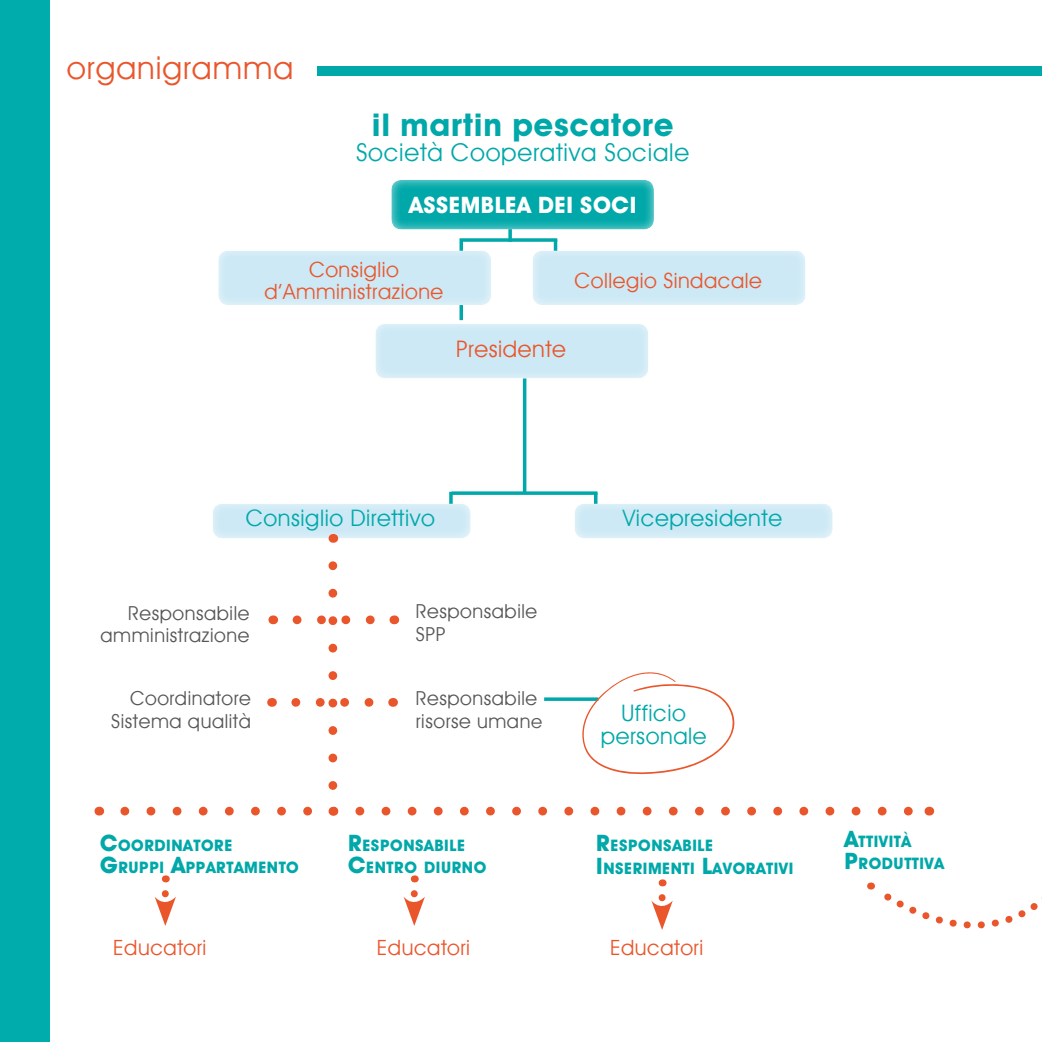
<style>
.page{position:relative;width:1042px;height:1042px;background:#fff}
.page>*{position:absolute;margin:0;border:0;box-sizing:border-box;transform-origin:0 0}
.t1{font:31.5px "Avant Guard Bold SWFTE";letter-spacing:.03em;color:#00a8a9}
.t2{font:31.5px "Avant Guard Regular SWFTE";letter-spacing:.03em;color:#ea562c}
.t3{font:24.5px "Avant Guard Regular SWFTE";letter-spacing:.03em;color:#00a8a9}
.t4{font:22.75px/22.8px "Avant Guard Regular SWFTE";letter-spacing:.025em;color:#00a8a9;text-align:center}
.t5{font:22.75px "Avant Guard Bold SWFTE";letter-spacing:.025em;color:#fff}
.t6{font:22.75px "Avant Guard Regular SWFTE";letter-spacing:.025em;color:#ea562c}
.t7{font:21px/22.8px "Avant Guard Regular SWFTE";letter-spacing:.025em;color:#ea562c;text-align:center}
.t8{font:19.25px/22.8px "Avant Guard Regular SWFTE";letter-spacing:.03em;color:#575756;text-align:right}
.t9{font:15.92px/22.8px "Avant Guard Bold SWFTE";letter-spacing:.035em;color:#00a8a9}
.s1{font-size:18.38px}
.s2{font-size:22.75px}
</style>
<div class="page">
<div style="left:0;top:0;width:50px;height:1042px;background:#00adac"></div>
<div style="left:317px;top:66px;width:725px;height:10px;background:#00a8a9"></div>
<svg style="left:544px;top:697px;width:37px;height:4px"></svg>
<svg style="left:449px;top:492px;width:4px;height:10px"></svg>
<hr style="left:594px;top:493px;width:3px;height:19px;background:#00a8a9">
<hr style="left:523px;top:378px;width:3px;height:115px;background:#00a8a9">
<svg style="left:452px;top:491px;width:145px;height:4px"></svg>
<svg style="left:459px;top:238px;width:4px;height:12px"></svg>
<svg style="left:459px;top:308px;width:4px;height:12px"></svg>
<hr style="left:554px;top:239px;width:3px;height:55px;background:#00a8a9">
<svg style="left:508px;top:232px;width:4px;height:6px"></svg>
<svg style="left:463px;top:238px;width:94px;height:4px"></svg>
<div style="left:375px;top:321px;width:276px;height:58px;background:#fff;opacity:.75"></div>
<div style="left:217px;top:250px;width:590px;height:58px;background:#fff;opacity:.75"></div>
<div style="left:390px;top:178px;width:284px;height:54px;background:#fff;opacity:.75"></div>
<div style="left:573px;top:502px;width:261px;height:38px;background:#fff;opacity:.75"></div>
<div style="left:211px;top:502px;width:261px;height:38px;background:#fff;opacity:.75"></div>
<svg style="left:125px;top:807px;width:736px;height:8px"></svg>
<svg style="left:296px;top:566px;width:79px;height:224px"></svg>
<svg style="left:155px;top:875px;width:21px;height:51px"></svg>
<svg style="left:403px;top:875px;width:22px;height:51px"></svg>
<svg style="left:651px;top:879px;width:22px;height:51px"></svg>
<svg style="left:581px;top:672px;width:154px;height:102px"></svg>
<svg style="left:867px;top:806px;width:175px;height:123px"></svg>
<h1 class="t2" style="left:67px;top:49px;width:228px">organigramma</h1>
<h1 class="t1" style="left:372px;top:106px;width:303px">il martin pescatore</h1>
<h2 class="t3" style="left:356px;top:137px;width:335px">Società Cooperativa Sociale</h2>
<h3 class="t5" style="left:409px;top:191px;width:229px">Assemblea dei soci</h3>
<h3 class="t7" style="left:265px;top:258px;width:180px">Consiglio d’Amministrazione</h3>
<h3 class="t7" style="left:574px;top:269px;width:189px">Collegio Sindacale</h3>
<h3 class="t6" style="left:456px;top:335px;width:111px">Presidente</h3>
<h3 class="t4" style="left:246px;top:506px;width:191px">Consiglio Direttivo</h3>
<h3 class="t4" style="left:623px;top:506px;width:161px">Vicepresidente</h3>
<p class="t8" style="left:101px;top:601px;width:150px">Responsabile amministrazione</p>
<p class="t8" style="left:416px;top:600px;width:123px;text-align:left">Responsabile<br>SPP</p>
<p class="t8" style="left:111px;top:686px;width:141px">Coordinatore<br>Sistema qualità</p>
<p class="t8" style="left:416px;top:686px;width:128px;text-align:left">Responsabile risorse uman<span class="s1">e</span></p>
<p class="t9" style="left:100px;top:833px;width:200px"><span class="s2">C</span>OORDINATORE<br><span class="s2">G</span>RUPPI <span class="s2">A</span>PPARTAMENTO</p>
<p class="t9" style="left:348px;top:833px;width:140px"><span class="s2">R</span>ESPONSABILE<br><span class="s2">C</span>ENTRO DIURNO</p>
<h3 class="t4" style="left:601px;top:701px;width:107px">Ufficio personale</h3>
<p class="t9" style="left:596px;top:834px;width:199px"><span class="s2">R</span>ESPONSABILE<br><span class="s2">I</span> NSERIMENTI <span class="s2">L</span>AVORATIVI</p>
<p class="t9" style="left:844px;top:829px;width:101px"><span class="s2">A</span>TTIVITÀ<br><span class="s2">P</span>RODUTTIVA</p>
<h3 class="t7" style="left:113px;top:936px;width:95px">Educatori</h3>
<h3 class="t7" style="left:377px;top:936px;width:95px">Educatori</h3>
<h3 class="t7" style="left:610px;top:936px;width:95px">Educatori</h3>
</div>
